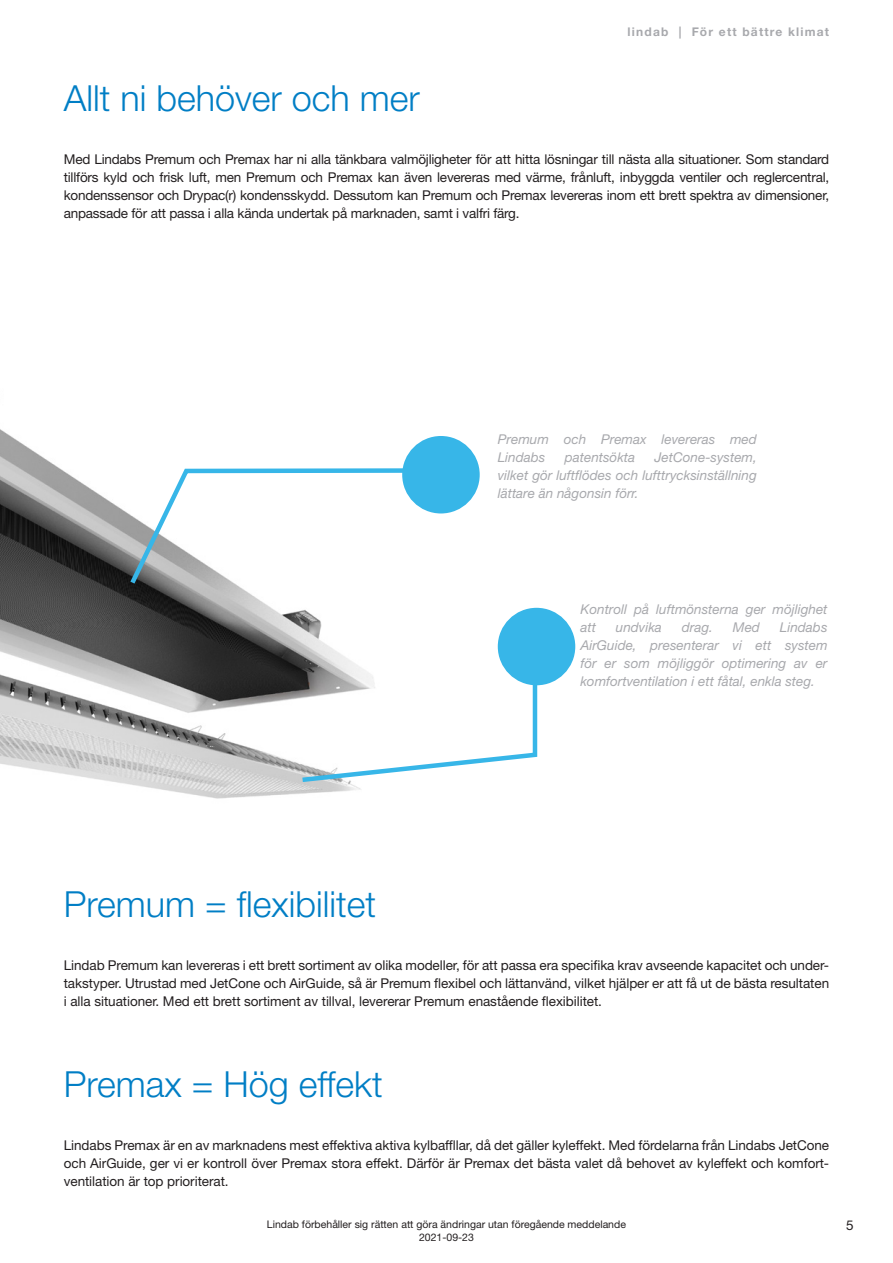
<style>
.page{position:relative;width:893px;height:1263px;background:#fff}
.page>*{position:absolute;margin:0;border:0;box-sizing:border-box;transform-origin:0 0}
.Heading_2{font:300 36px "Helvetica Neue LT Pro";color:#007ec5}
.Body_text{font:13.5px/18px "Helvetica Neue LT Pro";letter-spacing:-.005em;color:#231f20;text-align:justify}
.Picture_Caption{font:italic 13.5px/18px "Helvetica Neue LT Pro";color:#a8a9ad}
.t1{font:700 12px "Helvetica Neue LT Pro";letter-spacing:.1em;color:#a8a9ad}
.t2{font:10.5px "Helvetica Neue LT Pro";color:#231f20}
</style>
<div class="page">
<div style="left:402px;top:436px;width:78px;height:77px;background:#37b6e8;border-radius:50%"></div>
<div style="left:498px;top:608px;width:77px;height:77px;background:#37b6e8;border-radius:50%"></div>
<img style="left:0;top:429px;width:367px;height:370px">
<svg style="left:126px;top:466px;width:287px;height:123px"></svg>
<svg style="left:298px;top:672px;width:241px;height:113px"></svg>
<p class="Heading_2" style="left:64px;top:76px;width:358px">Allt ni behöver och mer</p>
<p class="t1" style="left:628px;top:24px;width:203px">lindab | För ett bättre klimat</p>
<p class="Body_text" style="left:64px;top:150px;width:767px">Med Lindabs Premum och Premax har ni alla tänkbara valmöjligheter för att hitta lösningar till nästa alla situationer. Som standard tillförs kyld och frisk luft, men Premum och Premax kan även levereras med värme, frånluft, inbyggda ventiler och reglercentral, kondenssensor och Drypac(r) kondensskydd. Dessutom kan Premum och Premax levereras inom ett brett spektra av dimensioner, anpassade för att passa i alla kända undertak på marknaden, samt i valfri färg.</p>
<p class="Picture_Caption" style="left:498px;top:429px;width:261px">Premum och Premax levereras med<br>Lindabs</p>
<p class="Picture_Caption" style="left:498px;top:447px;width:261px;text-align:justify;text-indent:157px">JetCone-system, vilket gör luftflödes och lufttrycksinställning lättare än någonsin förr.</p>
<p class="Picture_Caption" style="left:565px;top:447px;width:72px">patentsökta</p>
<p class="Heading_2" style="left:64px;top:882px;width:314px">Premum = flexibilitet</p>
<p class="Picture_Caption" style="left:580px;top:600px;width:249px">Kontroll på luftmönsterna ger möjlighet att</p>
<p class="Picture_Caption" style="left:580px;top:618px;width:249px;text-align:justify;text-indent:200px">Lindabs AirGuide, presenterar vi ett system för er som möjliggör optimering av er komfortventilation i ett fåtal, enkla steg.</p>
<p class="Picture_Caption" style="left:616px;top:618px;width:48px">undvika</p>
<p class="Picture_Caption" style="left:682px;top:618px;width:33px">drag.</p>
<p class="Picture_Caption" style="left:733px;top:618px;width:28px">Med</p>
<p class="Body_text" style="left:64px;top:955px;width:767px">Lindab Premum kan levereras i ett brett sortiment av olika modeller, för att passa era specifika krav avseende kapacitet och under&shy;takstyper. Utrustad med JetCone och AirGuide, så är Premum flexibel och lättanvänd, vilket hjälper er att få ut de bästa resultaten i alla situationer. Med ett brett sortiment av tillval, levererar Premum enastående flexibilitet.</p>
<p class="Heading_2" style="left:64px;top:1062px;width:321px">Premax = Hög effekt</p>
<p class="Body_text" style="left:64px;top:1136px;width:767px">Lindabs Premax är en av marknadens mest effektiva aktiva kylbaffllar, då det gäller kyleffekt. Med fördelarna från Lindabs JetCone och AirGuide, ger vi er kontroll över Premax stora effekt. Därför är Premax det bästa valet då behovet av kyleffekt och komfort&shy;ventilation är top prioriterat.</p>
<p class="t2" style="left:267px;top:1218px;width:361px">Lindab förbehåller sig rätten att göra ändringar utan föregående meddelande</p>
<p class="Body_text" style="left:846px;top:1216px;width:9px">5</p>
<p class="t2" style="left:419px;top:1230px;width:56px">2021-09-23</p>
</div>
